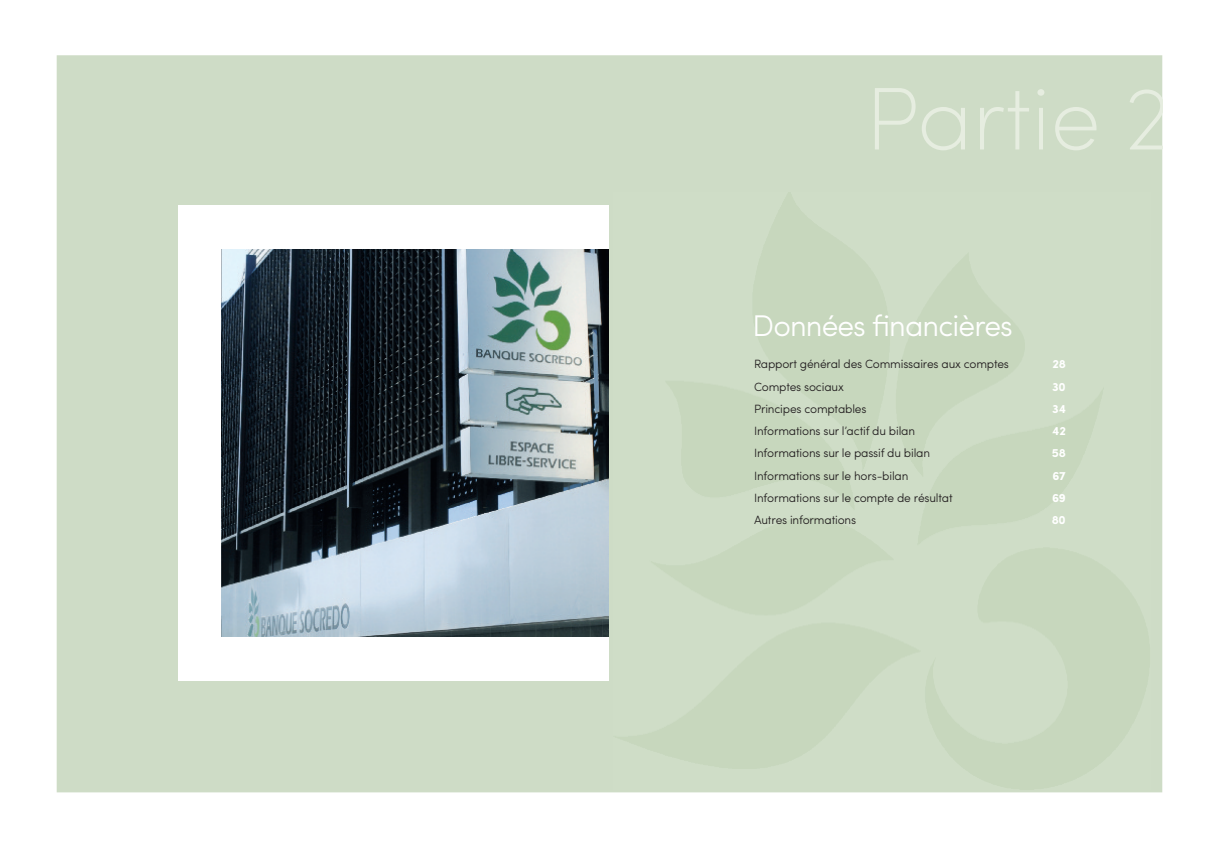
<style>
.page{position:relative;width:1219px;height:842px;background:#fff}
.page>*{position:absolute;margin:0;border:0;box-sizing:border-box;transform-origin:0 0}
.t1{font:300 30px "Sofia Pro";letter-spacing:-.03em;color:#fff}
.t2{font:300 12px "Sofia Pro";letter-spacing:-.015em;color:#231f20}
.t3{font:700 12px "Sofia Pro";letter-spacing:-.015em;color:#fff}
</style>
<div class="page">
<div style="left:57px;top:55px;width:1105px;height:737px;background:#cedcc6"></div>
<img style="left:613px;top:193px;width:537px;height:596px">
<div style="left:179px;top:205px;width:430px;height:476px;background:#fff"></div>
<img style="left:221px;top:249px;width:388px;height:387px">
<svg style="left:875px;top:88px;width:287px;height:62px;background:#d2deca"></svg>
<h1 class="t1" style="left:753px;top:315px;width:262px">Données financières</h1>
<p class="t2" style="left:754px;top:360px;width:256px">Rapport général des Commissaires aux comptes</p>
<p class="t3" style="left:1052px;top:360px;width:15px">28</p>
<p class="t2" style="left:754px;top:382px;width:91px">Comptes sociaux</p>
<p class="t3" style="left:1052px;top:382px;width:15px">30</p>
<p class="t2" style="left:754px;top:405px;width:114px">Principes comptables</p>
<p class="t3" style="left:1052px;top:405px;width:15px">34</p>
<p class="t2" style="left:754px;top:427px;width:163px">informations sur l’actif du bilan</p>
<p class="t3" style="left:1052px;top:427px;width:15px">42</p>
<p class="t2" style="left:754px;top:449px;width:178px">informations sur le passif du bilan</p>
<p class="t3" style="left:1052px;top:449px;width:16px">58</p>
<p class="t2" style="left:754px;top:471px;width:156px">informations sur le hors-bilan</p>
<p class="t3" style="left:1052px;top:471px;width:15px">67</p>
<p class="t2" style="left:754px;top:494px;width:200px">informations sur le compte de résultat</p>
<p class="t3" style="left:1052px;top:494px;width:15px">69</p>
<p class="t2" style="left:754px;top:516px;width:104px">Autres informations</p>
<p class="t3" style="left:1052px;top:516px;width:16px">80</p>
</div>
